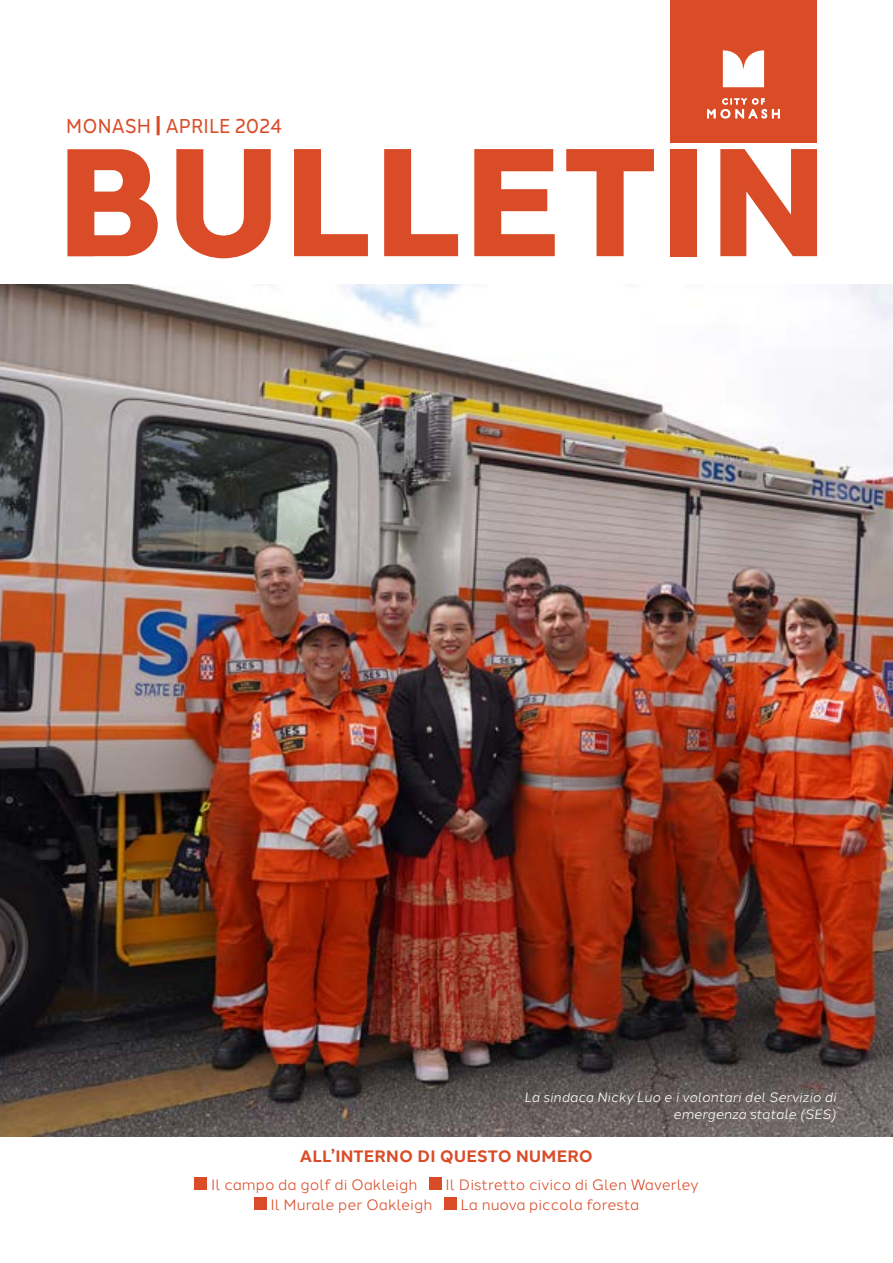
<style>
.page{position:relative;width:893px;height:1263px;background:#fff}
.page>*{position:absolute;margin:0;border:0;box-sizing:border-box;transform-origin:0 0}
.t1{font:800 153px "Halcom";letter-spacing:.01em;color:#da4c28}
.t2{font:19.95px "Halcom";letter-spacing:.01em;color:#da4c28;scale:.9 1}
.t3{font:700 16.5px "Halcom";letter-spacing:.01em;color:#d94c27}
.t4{font:15px "Halcom";color:#da4c28}
.t5{font:italic 13.5px/16.2px "Halcom";color:#fff;text-align:right}
.s1{font-weight:800}
</style>
<div class="page">
<img style="left:0;top:285px;width:893px;height:851px">
<div style="left:670px;top:0;width:146px;height:143px;background:#da4c28"></div>
<div style="left:194px;top:1177px;width:13px;height:13px;background:#da4c28"></div>
<div style="left:429px;top:1177px;width:13px;height:13px;background:#da4c28"></div>
<div style="left:254px;top:1197px;width:12px;height:13px;background:#da4c28"></div>
<div style="left:444px;top:1197px;width:13px;height:13px;background:#da4c28"></div>
<svg style="left:707px;top:109px;width:8px;height:9px"></svg>
<svg style="left:721px;top:99px;width:59px;height:19px"></svg>
<svg style="left:723px;top:50px;width:41px;height:37px;background:#fae9e5"></svg>
<h2 class="t2" style="left:66px;top:110px;width:241px">MONASH <span class="s1">|</span> APRILE 2024</h2>
<h1 class="t1" style="left:56px;top:79px;width:773px">BULLETIN</h1>
<p class="t5" style="left:524px;top:1088px;width:314px">La sindaca Nicky Luo e i volontari del Servizio di emergenza statale (SES)</p>
<p class="t3" style="left:300px;top:1142px;width:295px">ALL’INTERNO DI QUESTO NUMERO</p>
<p class="t4" style="left:211px;top:1173px;width:208px">Il campo da golf di Oakleigh</p>
<p class="t4" style="left:446px;top:1173px;width:254px">Il Distretto civico di Glen Waverley</p>
<p class="t4" style="left:270px;top:1192px;width:163px">Il Murale per Oakleigh</p>
<p class="t4" style="left:461px;top:1192px;width:180px">La nuova piccola foresta</p>
</div>
